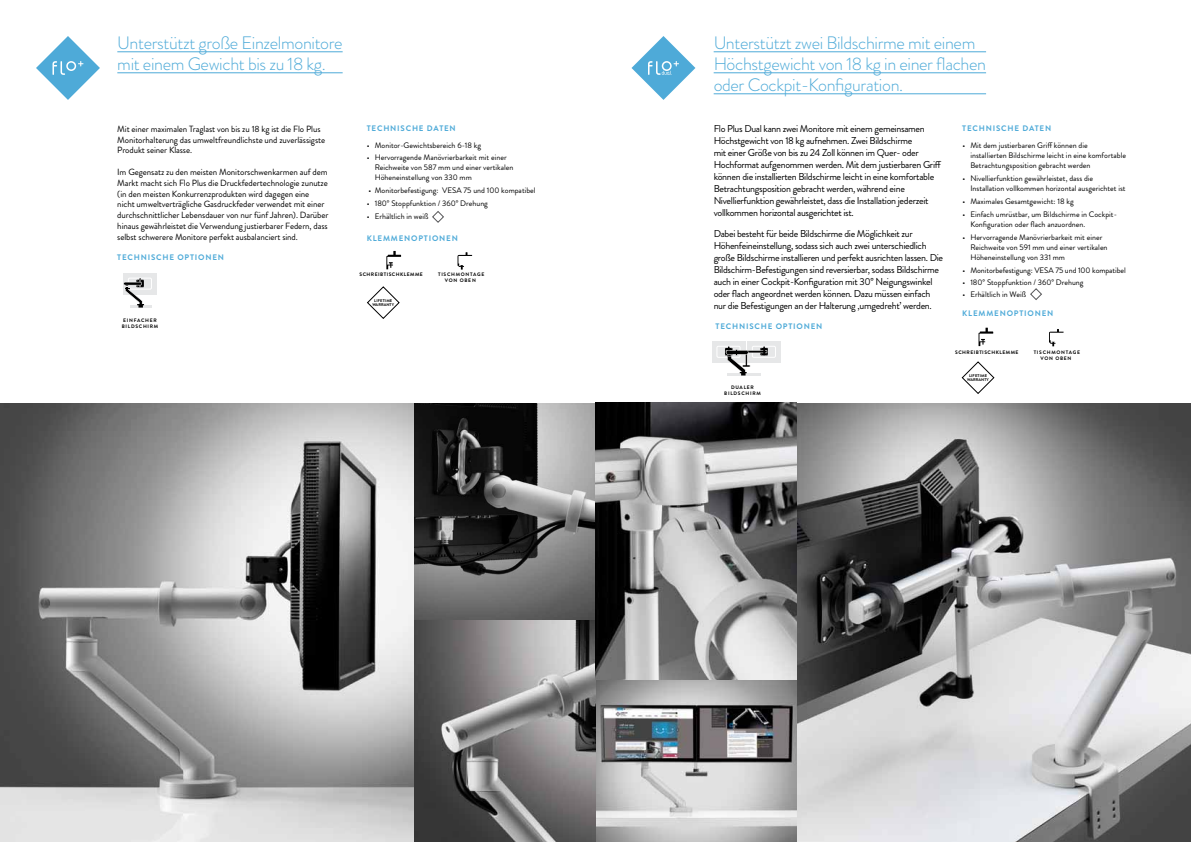
<style>
.page{position:relative;width:1191px;height:842px;background:#fff}
.page>*{position:absolute;margin:0;border:0;box-sizing:border-box;transform-origin:0 0}
.t1{font:300 18px/21px "Brandon Grotesque";letter-spacing:-.02em;color:#4eaad8}
.t2{font:10px/12px "Brandon Grotesque";letter-spacing:-.03em;color:#000}
.t3{font:9px/10.8px "Brandon Grotesque";letter-spacing:-.01em;color:#000}
.t4{font:8px/10px "Brandon Grotesque";color:#000}
.t5{font:700 8px "Brandon Grotesque";letter-spacing:.1em;color:#4eaad8}
.t6{font:700 5px/6px "Brandon Grotesque";letter-spacing:.14em;color:#000;text-align:center}
.t7{font:700 5px "Brandon Grotesque";letter-spacing:.095em;color:#000}
.t8{font:700 4px/4.8px "Brandon Grotesque";letter-spacing:.03em;color:#000;text-align:center}
</style>
<div class="page">
<img style="left:796px;top:403px;width:395px;height:439px">
<img style="left:595px;top:679px;width:201px;height:163px">
<div style="left:747px;top:341px;width:34px;height:21px;background:#e6e7e8"></div>
<div style="left:752px;top:346px;width:23px;height:12px;border:1px solid #fff"></div>
<div style="left:711px;top:341px;width:34px;height:21px;background:#e6e7e8"></div>
<div style="left:716px;top:346px;width:24px;height:12px;border:1px solid #fff"></div>
<svg style="left:725px;top:346px;width:43px;height:29px"></svg>
<hr style="left:713px;top:51px;width:273px;height:1px;background:#4eaad8">
<hr style="left:713px;top:72px;width:273px;height:1px;background:#4eaad8">
<hr style="left:713px;top:93px;width:273px;height:1px;background:#4eaad8">
<svg style="left:978px;top:328px;width:15px;height:18px"></svg>
<svg style="left:1049px;top:329px;width:14px;height:17px"></svg>
<svg style="left:631px;top:36px;width:64px;height:64px"></svg>
<img style="left:413px;top:620px;width:182px;height:222px">
<img style="left:413px;top:403px;width:182px;height:217px">
<img style="left:0;top:403px;width:413px;height:439px">
<svg style="left:386px;top:251px;width:15px;height:18px"></svg>
<svg style="left:457px;top:252px;width:15px;height:18px"></svg>
<div style="left:123px;top:273px;width:34px;height:21px;background:#e6e7e8"></div>
<div style="left:128px;top:278px;width:24px;height:11px;border:1px solid #fff"></div>
<hr style="left:130px;top:305px;width:22px;height:3px;background:#e6e7e8">
<svg style="left:123px;top:278px;width:21px;height:30px"></svg>
<svg style="left:36px;top:36px;width:64px;height:64px"></svg>
<hr style="left:117px;top:51px;width:226px;height:1px;background:#4eaad8">
<hr style="left:117px;top:72px;width:226px;height:1px;background:#4eaad8">
<svg style="left:595px;top:403px;width:201px;height:276px"></svg>
<svg style="left:432px;top:211px;width:11px;height:11px"></svg>
<svg style="left:1030px;top:289px;width:11px;height:11px"></svg>
<svg style="left:367px;top:286px;width:33px;height:33px"></svg>
<svg style="left:961px;top:361px;width:34px;height:33px"></svg>
<h1 class="t1" style="left:117px;top:32px;width:227px">Unterstützt große Einzelmonitore mit einem Gewicht bis zu 18 kg.</h1>
<h1 class="t1" style="left:713px;top:32px;width:274px">Unterstützt zwei Bildschirme mit einem<br>Höchstgewicht von 18 kg in einer flachen oder Cockpit-Konfiguration.</h1>
<p class="t3" style="left:117px;top:123px;width:209px">Mit einer maximalen Traglast von bis zu 18 kg ist die Flo Plus<br>Monitorhalterung das umweltfreundlichste und zuverlässigste<br>Produkt seiner Klasse.</p>
<p class="t3" style="left:117px;top:167px;width:213px">Im Gegensatz zu den meisten Monitorschwenkarmen auf dem Markt macht sich Flo Plus die Druckfedertechnologie zunutze (in den meisten Konkurrenzprodukten wird dagegen eine nicht umweltverträgliche Gasdruckfeder verwendet mit einer durchschnittlicher Lebensdauer von nur fünf Jahren). Darüber hinaus gewährleistet die Verwendung justierbarer Federn, dass selbst schwerere Monitore perfekt ausbalanciert sind.</p>
<p class="t5" style="left:117px;top:252px;width:12px">TECHNISCHE</p>
<p class="t5" style="left:177px;top:252px;width:35px">OPTIONEN</p>
<p class="t6" style="left:122px;top:317px;width:36px">E INFACHER<br>BILDSCHIRM</p>
<p class="t5" style="left:367px;top:123px;width:91px">TECHNISCHE DATEN</p>
<p class="t4" style="left:367px;top:140px;width:116px">• Monitor-Gewichtsbereich 6-18 kg</p>
<p class="t4" style="left:375px;top:152px;width:140px;text-indent:-8px">• Hervorragende Manövrierbarkeit mit einer<br>Reichweite von 587 mm und einer vertikalen<br>Höheneinstellung von 330 mm</p>
<p class="t4" style="left:368px;top:185px;width:169px">• Monitorbefestigung: VESA 75 und 100 kompatibel</p>
<p class="t4" style="left:367px;top:198px;width:123px">• 180° Stoppfunktion / 360° Drehung</p>
<p class="t4" style="left:367px;top:211px;width:63px">• Erhältlich in weiß</p>
<p class="t5" style="left:367px;top:233px;width:80px">KLEMMENOPTIONEN</p>
<p class="t7" style="left:359px;top:271px;width:65px">SCHREIBTISCHKLEMME</p>
<p class="t8" style="left:372px;top:298px;width:23px">LI FETIME<br>WARRANTY</p>
<p class="t6" style="left:438px;top:272px;width:48px">TISCHMO NTAGE<br>VON OBEN</p>
<p class="t2" style="left:713px;top:123px;width:229px">Flo Plus Dual kann zwei Monitore mit einem gemeinsamen Höchstgewicht von 18 kg aufnehmen. Zwei Bildschirme<br>mit einer Größe von bis zu 24 Zoll können im Quer- oder Hochformat aufgenommen werden. Mit dem justierbaren Griff können die installierten Bildschirme leicht in eine komfortable Betrachtungsposition gebracht werden, während eine Nivellierfunktion gewährleistet, dass die Installation jederzeit vollkommen horizontal ausgerichtet ist.</p>
<p class="t2" style="left:713px;top:228px;width:231px">Dabei besteht für beide Bildschirme die Möglichkeit zur Höhenfeineinstellung, sodass sich auch zwei unterschiedlich große Bildschirme installieren und perfekt ausrichten lassen. Die Bildschirm-Befestigungen sind reversierbar, sodass Bildschirme auch in einer Cockpit-Konfiguration mit 30° Neigungswinkel oder flach angeordnet werden können. Dazu müssen einfach nur die Befestigungen an der Halterung ‚umgedreht’ werden.</p>
<p class="t5" style="left:715px;top:321px;width:12px">TECHNISCHE</p>
<p class="t5" style="left:775px;top:321px;width:35px">OPTIONEN</p>
<p class="t5" style="left:962px;top:123px;width:91px">TECHNISCHE DATEN</p>
<p class="t4" style="left:970px;top:140px;width:157px;text-indent:-8px">• Mit dem justierbaren Griff können die installierten Bildschirme leicht in eine komfortable<br>Betrachtungsposition gebracht werden</p>
<p class="t4" style="left:970px;top:173px;width:157px;text-indent:-8px">• Nivellierfunktion gewährleistet, dass die<br>Installation vollkommen horizontal ausgerichtet ist</p>
<p class="t4" style="left:962px;top:196px;width:113px">• Maximales Gesamtgewicht: 18 kg</p>
<p class="t4" style="left:970px;top:209px;width:148px;text-indent:-8px">• Einfach umrüstbar, um Bildschirme in Cockpit-<br>Konfiguration oder flach anzuordnen.</p>
<p class="t4" style="left:970px;top:232px;width:139px;text-indent:-8px">• Hervorragende Manövrierbarkeit mit einer<br>Reichweite von 591 mm und einer vertikalen<br>Höheneinstellung von 331 mm</p>
<p class="t4" style="left:962px;top:265px;width:165px">• Monitorbefestigung: VESA 75 und 100 kompatibel</p>
<p class="t4" style="left:962px;top:277px;width:123px">• 180° Stoppfunktion / 360° Drehung</p>
<p class="t4" style="left:962px;top:289px;width:65px">• Erhältlich in Weiß</p>
<p class="t5" style="left:962px;top:308px;width:80px">KLEMMENOPTIONEN</p>
<p class="t7" style="left:955px;top:348px;width:65px">SCHREIBTISCHKLEMME</p>
<p class="t6" style="left:1033px;top:349px;width:48px">TISCHMO NTAGE<br>VON OBEN</p>
<p class="t8" style="left:967px;top:373px;width:23px">LI FETIME<br>WARRANTY</p>
<p class="t6" style="left:724px;top:385px;width:33px;text-align:left;text-indent:7px">DUALER<br>BILDSCHIRM</p>
</div>
